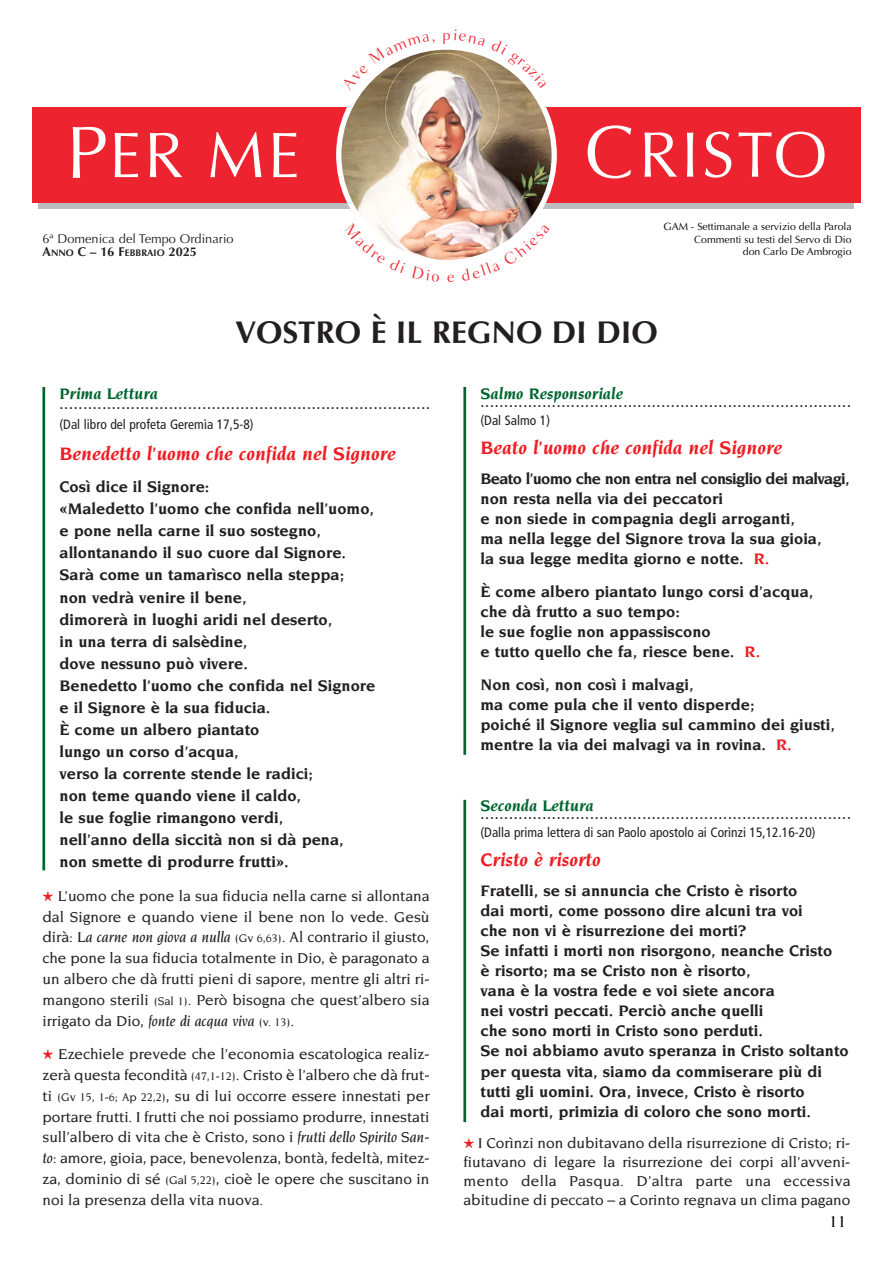
<style>
.page{position:relative;width:893px;height:1263px;background:#fff}
.page>*{position:absolute;margin:0;border:0;box-sizing:border-box;transform-origin:0 0}
.t1{font:700 31.5px "Optima";color:#231f20}
.t2{font:italic 700 19.5px "Novarese";color:#ee1d23}
.t3{font:500 16.95px "Novarese";color:#000}
.t4{font:700 16.5px/20.1px "Novarese";color:#231f20}
.t5{font:condensed 16.5px "Frutiger";color:#231f20}
.t6{font:700 16.5px "Novarese";letter-spacing:-.04em;color:#231f20}
.t7{font:italic 700 16.5px "Novarese";color:#00652e}
.t8{font:500 15.45px/20.9px "Novarese";color:#231f20;text-align:justify}
.t9{font:condensed 13.5px "Frutiger";color:#231f20}
.t10{font:12.75px "Optima";color:#231f20}
.t11{font:700 12.75px "Optima";color:#231f20}
.t12{font:10.5px/12.6px "Optima";color:#000001;text-align:right}
.s1{font-size:9.6px}
.s2{font-family:"Monotype Sorts";font-weight:400;font-size:13.5px;color:#ee1d23}
.s3{font-style:italic}
.s4{font-size:12px}
.s5{color:#ee1d23}
</style>
<div class="page">
<div style="left:38px;top:119px;width:816px;height:90px;background:#bcbdc0"></div>
<div style="left:32px;top:107px;width:828px;height:96px;background:#ed242f"></div>
<img style="left:340px;top:50px;width:212px;height:209px">
<div style="left:336px;top:44px;width:221px;height:221px;border:5px solid #fff;border-radius:50%"></div>
<svg style="left:73px;top:127px;width:33px;height:51px"></svg>
<svg style="left:115px;top:133px;width:23px;height:44px"></svg>
<svg style="left:150px;top:133px;width:32px;height:44px"></svg>
<svg style="left:210px;top:132px;width:51px;height:45px"></svg>
<svg style="left:273px;top:133px;width:24px;height:44px"></svg>
<svg style="left:588px;top:125px;width:44px;height:53px"></svg>
<svg style="left:645px;top:132px;width:32px;height:45px"></svg>
<svg style="left:687px;top:132px;width:6px;height:45px"></svg>
<svg style="left:705px;top:132px;width:26px;height:46px"></svg>
<svg style="left:738px;top:132px;width:86px;height:46px"></svg>
<hr style="left:42px;top:387px;width:3px;height:483px;background:#00652e">
<hr style="left:463px;top:387px;width:3px;height:368px;background:#00652e">
<hr style="left:463px;top:800px;width:3px;height:322px;background:#00652e">
<svg style="left:341px;top:45px;width:94px;height:45px"></svg>
<svg style="left:443px;top:44px;width:22px;height:2px"></svg>
<svg style="left:491px;top:50px;width:56px;height:38px"></svg>
<svg style="left:344px;top:222px;width:62px;height:37px"></svg>
<svg style="left:461px;top:224px;width:89px;height:40px"></svg>
<p class="t10" style="left:43px;top:232px;width:193px">6ª Domenica del Tempo Ordinario</p>
<p class="t11" style="left:43px;top:246px;width:156px">A<span class="s1">NNO</span> C – 16 F<span class="s1">EBBRAIO</span> 2025</p>
<p class="t12" style="left:663px;top:221px;width:190px">GAM - Settimanale a servizio della Parola<br>Commenti su testi del Servo di Dio<br>don Carlo De Ambrogio</p>
<p class="t1" style="left:235px;top:319px;width:424px">VOSTRO È IL REGNO DI DIO</p>
<p class="t7" style="left:60px;top:387px;width:100px">Prima Lettura</p>
<p class="t5" style="left:60px;top:397px;width:372px">..............................................................................</p>
<p class="t9" style="left:60px;top:419px;width:196px">(Dal libro del profeta Geremìa 17,5-8)</p>
<p class="t2" style="left:60px;top:446px;width:338px">Benedetto l’uomo che confida nel Signore</p>
<p class="t4" style="left:60px;top:478px;width:151px">Così dice il Signore:</p>
<p class="t4" style="left:60px;top:500px;width:316px">«Maledetto l’uomo che confida nell’uomo,</p>
<p class="t4" style="left:60px;top:522px;width:263px">e pone nella carne il suo sostegno,</p>
<p class="t4" style="left:60px;top:544px;width:288px">allontanando il suo cuore dal Signore.</p>
<p class="t4" style="left:60px;top:566px;width:286px">Sarà come un tamarìsco nella steppa;</p>
<p class="t4" style="left:60px;top:588px;width:189px">non vedrà venire il bene,</p>
<p class="t4" style="left:60px;top:610px;width:274px">dimorerà in luoghi aridi nel deserto,</p>
<p class="t4" style="left:60px;top:632px;width:190px">in una terra di salsèdine,</p>
<p class="t4" style="left:60px;top:654px;width:190px">dove nessuno può vivere.</p>
<p class="t4" style="left:60px;top:676px;width:317px">Benedetto l’uomo che confida nel Signore</p>
<p class="t4" style="left:60px;top:698px;width:212px">e il Signore è la sua fiducia.</p>
<p class="t4" style="left:60px;top:720px;width:201px">È come un albero piantato</p>
<p class="t4" style="left:60px;top:742px;width:181px">lungo un corso d’acqua,</p>
<p class="t4" style="left:60px;top:764px;width:255px">verso la corrente stende le radici;</p>
<p class="t4" style="left:60px;top:786px;width:243px">non teme quando viene il caldo,</p>
<p class="t4" style="left:60px;top:809px;width:225px">le sue foglie rimangono verdi,</p>
<p class="t4" style="left:60px;top:831px;width:286px">nell’anno della siccità non si dà pena,</p>
<p class="t4" style="left:60px;top:853px;width:231px">non smette di produrre frutti».</p>
<p class="t8" style="left:43px;top:886px;width:388px"><span class="s2">H</span> L’uomo che pone la sua fiducia nella carne si allontana dal Signore e quando viene il bene non lo vede. Gesù dirà: <span class="s3">La carne non giova a nulla</span> <span class="s4">(Gv 6,63)</span>. Al contrario il giusto, che pone la sua fiducia totalmente in Dio, è paragonato a un albero che dà frutti pieni di sapore, mentre gli altri ri&shy;mangono sterili <span class="s4">(Sal 1)</span>. Però bisogna che quest’albero sia irrigato da Dio, <span class="s3">fonte di acqua viva</span> <span class="s4">(v. 13)</span>.</p>
<p class="t8" style="left:43px;top:1044px;width:388px"><span class="s2">H</span> Ezechiele prevede che l’economia escatologica realiz&shy;zerà questa fecondità <span class="s4">(47,1-12)</span>. Cristo è l’albero che dà frut&shy;ti <span class="s4">(Gv 15, 1-6; Ap 22,2)</span>, su di lui occorre essere innestati per portare frutti. I frutti che noi possiamo produrre, innestati sull’albero di vita che è Cristo, sono i <span class="s3">frutti dello Spirito San&shy;to:</span> amore, gioia, pace, benevolenza, bontà, fedeltà, mitez&shy;za, dominio di sé <span class="s4">(Gal 5,22)</span>, cioè le opere che suscitano in noi la presenza della vita nuova.</p>
<p class="t7" style="left:480px;top:387px;width:144px">Salmo Responsoriale</p>
<p class="t5" style="left:480px;top:395px;width:372px">..............................................................................</p>
<p class="t9" style="left:480px;top:415px;width:71px">(Dal Salmo 1)</p>
<p class="t2" style="left:480px;top:440px;width:303px">Beato l’uomo che confida nel Signore</p>
<p class="t6" style="left:480px;top:472px;width:371px">Beato l’uomo che non entra nel consiglio dei malvagi,</p>
<p class="t4" style="left:480px;top:490px;width:244px">non resta nella via dei peccatori</p>
<p class="t4" style="left:480px;top:510px;width:316px">e non siede in compagnia degli arroganti,</p>
<p class="t4" style="left:480px;top:530px;width:343px">ma nella legge del Signore trova la sua gioia,</p>
<p class="t4" style="left:480px;top:550px;width:290px">la sua legge medita giorno e notte. <span class="s5">R.</span></p>
<p class="t4" style="left:480px;top:583px;width:334px">È come albero piantato lungo corsi d’acqua,</p>
<p class="t4" style="left:480px;top:603px;width:201px">che dà frutto a suo tempo:</p>
<p class="t4" style="left:480px;top:623px;width:232px">le sue foglie non appassiscono</p>
<p class="t4" style="left:480px;top:643px;width:281px">e tutto quello che fa, riesce bene. <span class="s5">R.</span></p>
<p class="t4" style="left:480px;top:676px;width:215px">Non così, non così i malvagi,</p>
<p class="t4" style="left:480px;top:696px;width:276px">ma come pula che il vento disperde;</p>
<p class="t4" style="left:480px;top:716px;width:356px">poiché il Signore veglia sul cammino dei giusti,</p>
<p class="t4" style="left:480px;top:736px;width:313px">mentre la via dei malvagi va in rovina. <span class="s5">R.</span></p>
<p class="t7" style="left:480px;top:799px;width:115px">Seconda Lettura</p>
<p class="t5" style="left:480px;top:806px;width:372px">..............................................................................</p>
<p class="t9" style="left:480px;top:826px;width:337px">(Dalla prima lettera di san Paolo apostolo ai Corìnzi 15,12.16-20)</p>
<p class="t2" style="left:480px;top:851px;width:122px">Cristo è risorto</p>
<p class="t4" style="left:480px;top:882px;width:318px">Fratelli, se si annuncia che Cristo è risorto</p>
<p class="t4" style="left:480px;top:902px;width:324px">dai morti, come possono dire alcuni tra voi</p>
<p class="t4" style="left:480px;top:922px;width:267px">che non vi è risurrezione dei morti?</p>
<p class="t4" style="left:480px;top:942px;width:353px">Se infatti i morti non risorgono, neanche Cristo</p>
<p class="t4" style="left:480px;top:962px;width:272px">è risorto; ma se Cristo non è risorto,</p>
<p class="t4" style="left:480px;top:982px;width:296px">vana è la vostra fede e voi siete ancora</p>
<p class="t4" style="left:480px;top:1002px;width:284px">nei vostri peccati. Perciò anche quelli</p>
<p class="t4" style="left:480px;top:1022px;width:284px">che sono morti in Cristo sono perduti.</p>
<p class="t4" style="left:480px;top:1042px;width:370px">Se noi abbiamo avuto speranza in Cristo soltanto per questa vita, siamo da commiserare più di tutti gli uomini. Ora, invece, Cristo è risorto</p>
<p class="t4" style="left:480px;top:1102px;width:332px">dai morti, primizia di coloro che sono morti.</p>
<p class="t8" style="left:463px;top:1135px;width:388px;line-height:18.8px"><span class="s2">H</span> I Corìnzi non dubitavano della risurrezione di Cristo; ri&shy;fiutavano di legare la risurrezione dei corpi all’avveni&shy;mento della Pasqua. D’altra parte una eccessiva abitudine di peccato – a Corinto regnava un clima pagano</p>
<p class="t3" style="left:829px;top:1215px;width:18px">11</p>
</div>
